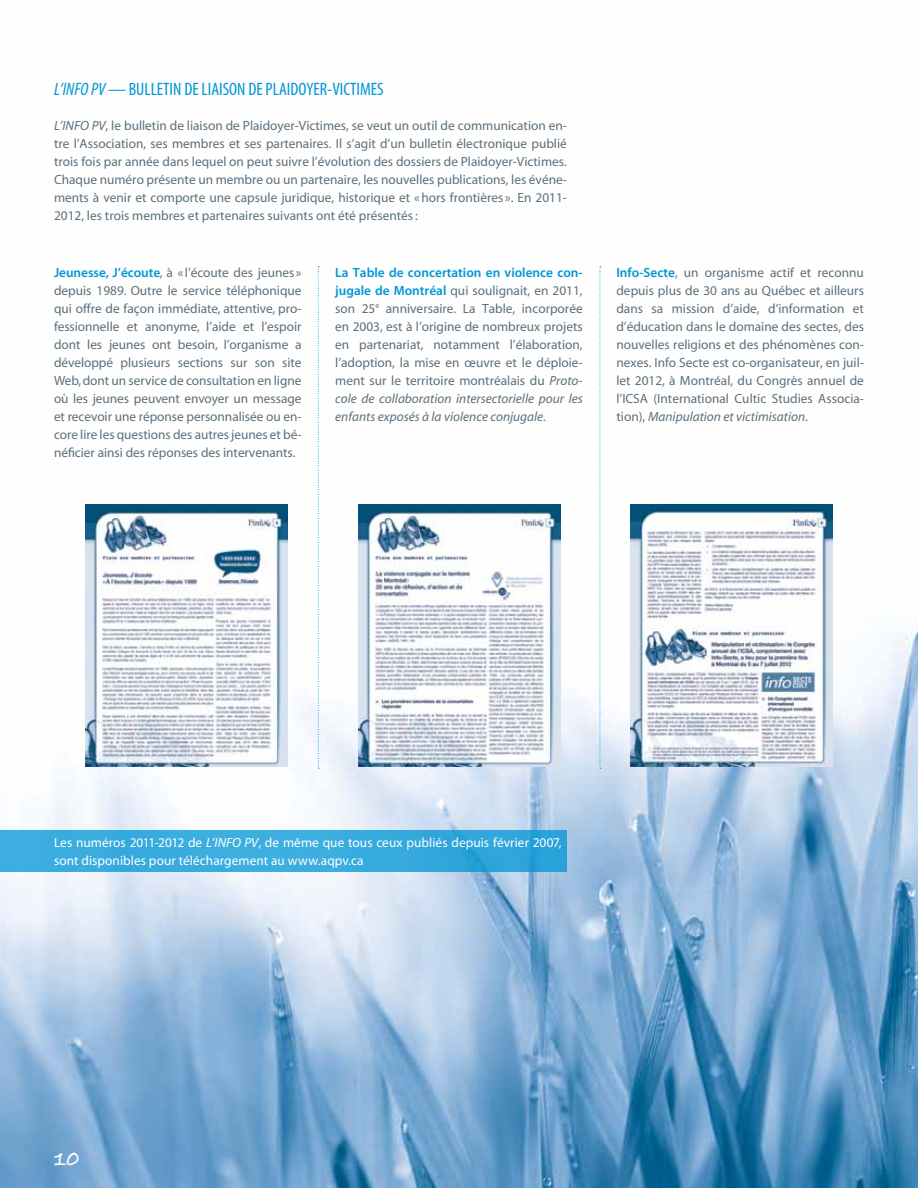
<style>
.page{position:relative;width:918px;height:1188px;background:#fff}
.page>*{position:absolute;margin:0;border:0;box-sizing:border-box;transform-origin:0 0}
.t1{font:24px "Bradley Hand ITCTT Bold";color:#fff}
.t2{font:18px "Myriad MM 400 300";color:#0096d6}
.t3{font:13.35px/18px "Myriad MM 400 600";color:#5c6f7c;text-align:justify}
.t4{font:13.35px/18px "Myriad MM 400 600";letter-spacing:.005em;color:#fff}
.t5{font:13.35px/18px "Myriad MM It 400 600";color:#5c6f7c}
.t6{font:13.35px "Myriad MM 565 600";color:#0096d6}
.s1{font-family:"Myriad MM It 400 300"}
.s2{font-family:"Myriad MM It 400 600"}
.s3{font-family:"Myriad MM 565 600";color:#0096d6}
.s4{font-family:"Myriad MM 400 600"}
</style>
<div class="page">
<img style="left:0;top:266px;width:918px;height:922px">
<div style="left:0;top:831px;width:567px;height:41px;background:linear-gradient(to right,#3fb0e0,#2ea5db)"></div>
<svg style="left:318px;top:266px;width:1px;height:503px"></svg>
<svg style="left:600px;top:266px;width:1px;height:503px"></svg>
<img style="left:85px;top:505px;width:202px;height:261px">
<img style="left:358px;top:505px;width:202px;height:261px">
<img style="left:631px;top:505px;width:202px;height:261px">
<h2 class="t2" style="left:54px;top:80px;width:331px"><span class="s1">L’INFO PV —</span> BULLETIN DE LIAISON DE PLAIDOYER-VICTIMES</h2>
<p class="t3" style="left:54px;top:117px;width:515px"><span class="s2">L’INFO PV</span>, le bulletin de liaison de Plaidoyer-Victimes, se veut un outil de communication en&shy;tre l’Association, ses membres et ses partenaires. Il s’agit d’un bulletin électronique publié trois fois par année dans lequel on peut suivre l’évolution des dossiers de Plaidoyer-Victimes.<br>Chaque numéro présente un membre ou un partenaire, les nouvelles publications, les événe&shy;ments à venir et comporte une capsule juridique, historique et «hors frontières ». En 2011- 2012, les trois membres et partenaires suivants ont été présentés:</p>
<p class="t3" style="left:54px;top:264px;width:249px"><span class="s3">Jeunesse, J’écoute</span>, à « l’écoute des jeunes » depuis 1989. Outre le service téléphonique qui offre de façon immédiate, attentive, pro&shy;fessionnelle et anonyme, l’aide et l’espoir dont les jeunes ont besoin, l’organisme a développé plusieurs sections sur son site Web, dont un service de consultation en ligne où les jeunes peuvent envoyer un message et recevoir une réponse personnalisée ou en&shy;core lire les questions des autres jeunes et bé&shy;néficier ainsi des réponses des intervenants.</p>
<p class="t6" style="left:335px;top:266px;width:249px">La Table de concertation en violence con-</p>
<p class="t3" style="left:335px;top:282px;width:249px"><span class="s3">jugale de Montréal</span> qui soulignait, en 2011, son 25<sup>e</sup> anniversaire. La Table, incorporée en 2003, est à l’origine de nombreux projets en partenariat, notamment l’élaboration, l’adoption, la mise en œuvre et le déploie&shy;ment sur le territoire montréalais du <span class="s2">Proto-</span></p>
<p class="t5" style="left:335px;top:390px;width:249px">cole de collaboration intersectorielle pour les enfants exposés à la violence conjugale<span class="s4">.</span></p>
<p class="t3" style="left:616px;top:264px;width:249px"><span class="s3">Info-Secte</span>, un organisme actif et reconnu depuis plus de 30 ans au Québec et ailleurs dans sa mission d’aide, d’information et d’éducation dans le domaine des sectes, des nouvelles religions et des phénomènes con&shy;nexes. Info Secte est co-organisateur, en juil&shy;let 2012, à Montréal, du Congrès annuel de l’ICSA (International Cultic Studies Associa-</p>
<p class="t5" style="left:616px;top:408px;width:193px"><span class="s4">tion),</span> Manipulation et victimisation<span class="s4">.</span></p>
<p class="t4" style="left:54px;top:834px;width:509px">Les numéros 2011-2012 de <span class="s2">L’INFO PV</span>, de même que tous ceux publiés depuis février 2007, sont disponibles pour téléchargement au www.aqpv.ca</p>
<h1 class="t1" style="left:54px;top:1145px;width:27px">10</h1>
</div>
